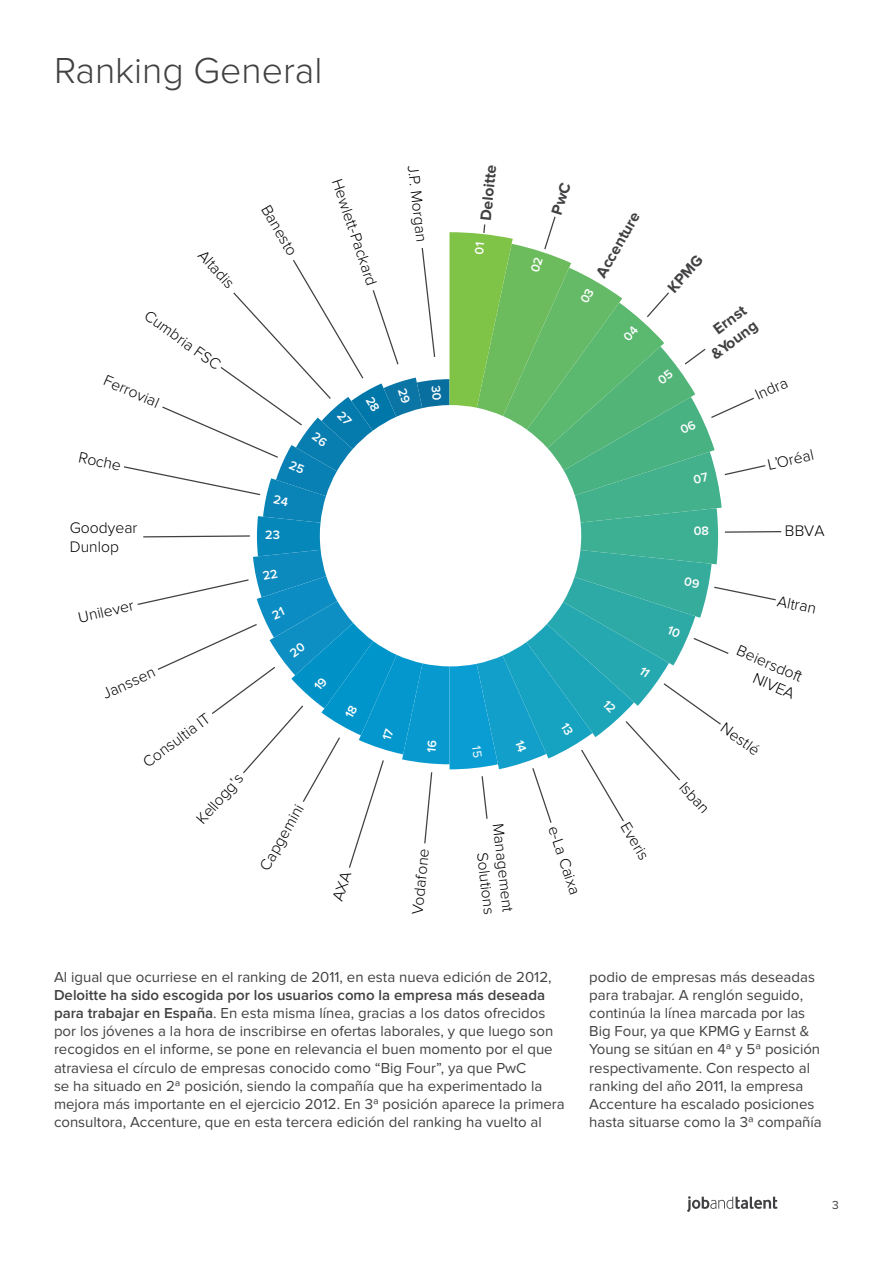
<style>
.page{position:relative;width:893px;height:1263px;background:#fff}
.page>*{position:absolute;margin:0;border:0;box-sizing:border-box;transform-origin:0 0}
.t1{font:300 37.5px "Proxima Nova";color:#414042}
.t2{font:300 15.75px/18.8px "Proxima Nova";letter-spacing:-.01em;color:#000101;text-align:right}
.t3{font:700 15.75px/19px "Proxima Nova";color:#414042;text-align:right}
.t4{font:15px/18px "Proxima Nova";color:#414042}
.t5{font:600 12.6px "Proxima Nova";color:#fff}
.t6{font:12px "Proxima Nova";color:#414042}
.s1{font-weight:600}
</style>
<div class="page">
<svg style="left:687px;top:1196px;width:91px;height:16px"></svg>
<svg style="left:124px;top:216px;width:657px;height:652px"></svg>
<h1 class="t1" style="left:54px;top:53px;width:270px">Ranking General</h1>
<p class="t2" style="left:208px;top:246px;width:47px;rotate:48deg">Altadis</p>
<p class="t2" style="left:152px;top:307px;width:91px;rotate:36deg">Cumbria FSC</p>
<p class="t2" style="left:108px;top:371px;width:61px;rotate:24deg">Ferrovial</p>
<p class="t2" style="left:81px;top:448px;width:45px;rotate:12deg">Roche</p>
<p class="t2" style="left:273px;top:202px;width:57px;rotate:60deg">Banesto</p>
<p class="t2" style="left:346px;top:176px;width:113px;rotate:72deg">Hewlett-Packard</p>
<p class="t2" style="left:422px;top:164px;width:79px;rotate:84deg">J.P. Morgan</p>
<p class="t3" style="left:477px;top:220px;width:58px;rotate:-84deg">Deloitte</p>
<p class="t3" style="left:592px;top:272px;width:75px;rotate:-60deg">Accenture</p>
<p class="t3" style="left:664px;top:284px;width:46px;rotate:-48deg">KPMG</p>
<p class="t3" style="left:696px;top:333px;width:55px;rotate:-36deg">Ernst &amp;Young</p>
<p class="t2" style="left:752px;top:388px;width:36px;rotate:-24deg">Indra</p>
<p class="t2" style="left:766px;top:456px;width:48px;rotate:-12deg">L’Oréal</p>
<p class="t2" style="left:70px;top:519px;width:70px">Goodyear</p>
<p class="t2" style="left:785px;top:522px;width:41px">BBVA</p>
<p class="t2" style="left:70px;top:538px;width:51px">Dunlop</p>
<p class="t5" style="left:694px;top:525px;width:17px">08</p>
<p class="t5" style="left:265px;top:529px;width:16px">23</p>
<p class="t2" style="left:77px;top:609px;width:58px;rotate:-12deg">Unilever</p>
<p class="t2" style="left:100px;top:686px;width:58px;rotate:-24deg">Janssen</p>
<p class="t2" style="left:139px;top:756px;width:81px;rotate:-36deg">Consultia IT</p>
<p class="t2" style="left:193px;top:816px;width:64px;rotate:-48deg">Kellogg’s</p>
<p class="t2" style="left:256px;top:864px;width:75px;rotate:-60deg">Capgemini</p>
<p class="t2" style="left:408px;top:913px;width:68px;rotate:-84deg">Vodafone</p>
<p class="t2" style="left:507px;top:822px;width:91px;rotate:84deg">Management<br>Solutions</p>
<p class="t2" style="left:562px;top:823px;width:73px;rotate:72deg">e-La Caixa</p>
<p class="t2" style="left:632px;top:819px;width:43px;rotate:60deg">Everis</p>
<p class="t2" style="left:779px;top:592px;width:41px;rotate:12deg">Altran</p>
<p class="t2" style="left:689px;top:778px;width:38px;rotate:48deg">Isban</p>
<p class="t2" style="left:741px;top:641px;width:71px;rotate:24deg">Beiersdoft<br>NIVEA</p>
<p class="t2" style="left:728px;top:719px;width:45px;rotate:36deg">Nestlé</p>
<p class="t4" style="left:54px;top:969px;width:499px">Al igual que ocurriese en el ranking de 2011, en esta nueva edición de 2012,</p>
<p class="t4" style="left:54px;top:987px;width:512px"><span class="s1">Deloitte ha sido escogida por los usuarios como la empresa más deseada para trabajar en España</span>. En esta misma línea, gracias a los datos ofrecidos por los jóvenes a la hora de inscribirse en ofertas laborales, y que luego son recogidos en el informe, se pone en relevancia el buen momento por el que atraviesa el círculo de empresas conocido como “Big Four”, ya que PwC<br>se ha situado en 2ª posición, siendo la compañía que ha experimentado la mejora más importante en el ejercicio 2012. En 3ª posición aparece la primera consultora, Accenture, que en esta tercera edición del ranking ha vuelto al</p>
<p class="t4" style="left:589px;top:969px;width:234px">podio de empresas más deseadas para trabajar. A renglón seguido, continúa la línea marcada por las<br>Big Four, ya que KPMG y Earnst &amp;<br>Young se sitúan en 4ª y 5ª posición respectivamente. Con respecto al ranking del año 2011, la empresa<br>Accenture ha escalado posiciones hasta situarse como la 3ª compañía</p>
<p class="t6" style="left:832px;top:1199px;width:8px">3</p>
</div>
